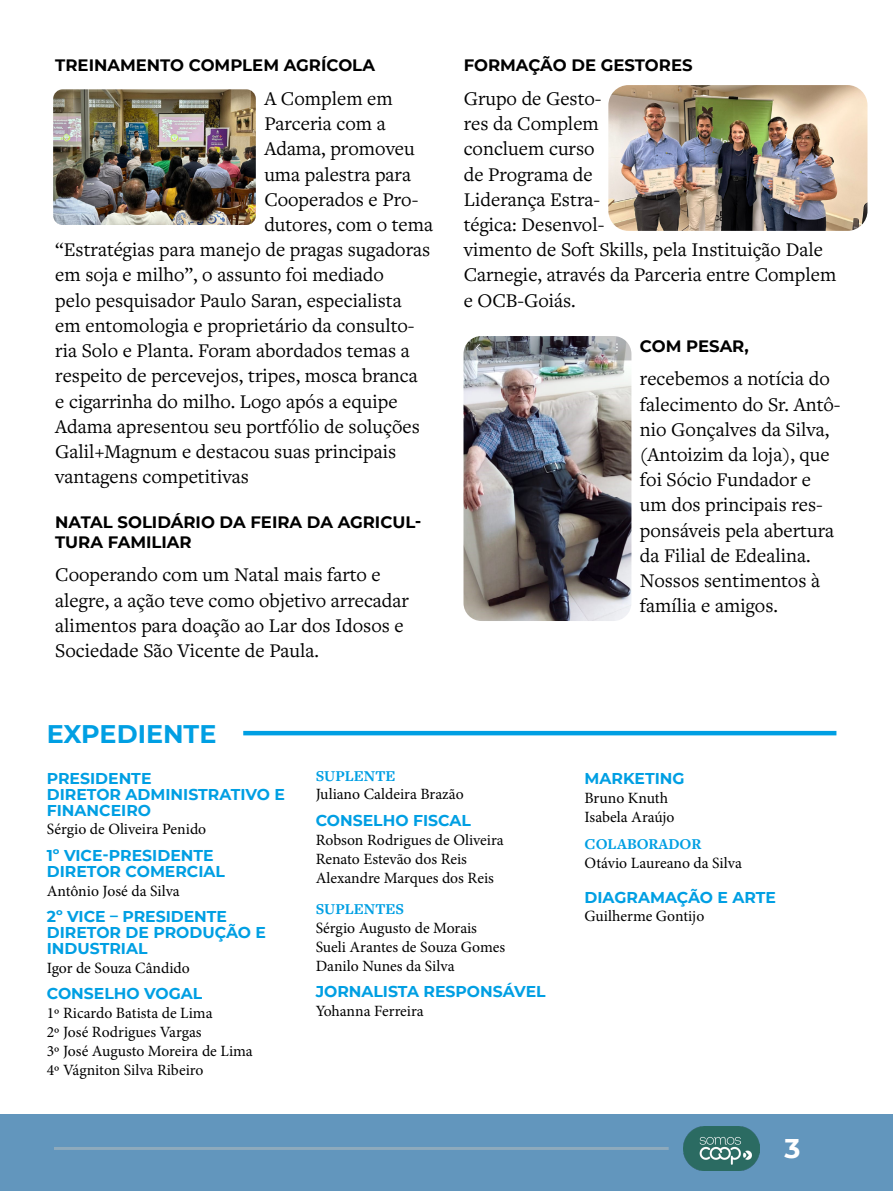
<style>
.page{position:relative;width:893px;height:1191px;background:#fff}
.page>*{position:absolute;margin:0;border:0;box-sizing:border-box;transform-origin:0 0}
.t1{font:700 27px "Montserrat";color:#fff}
.t2{font:700 25.5px "Montserrat";color:#009fe3}
.t3{font:20.1px/25.2px "Freight Text Pro";color:#000}
.t4{font:700 16.5px/19.5px "Montserrat";color:#000}
.t5{font:15.6px/18.8px "Minion Pro";color:#000}
.t6{font:700 15.6px/15.6px "Montserrat";color:#009fe3}
.t7{font:700 15.6px "Freight Text Pro";color:#009fe3}
</style>
<div class="page">
<div style="left:0;top:1114px;width:893px;height:77px;background:#6296bd"></div>
<hr style="left:54px;top:1147px;width:615px;height:3px;background:#8eaabc">
<img style="left:684px;top:1126px;width:76px;height:44px">
<hr style="left:243px;top:731px;width:593px;height:4px;background:#009fe3">
<img style="left:53px;top:89px;width:203px;height:136px">
<img style="left:608px;top:85px;width:259px;height:146px">
<img style="left:463px;top:336px;width:168px;height:285px">
<p class="t4" style="left:55px;top:55px;width:321px">TREINAMENTO COMPLEM AGRÍCOLA</p>
<p class="t3" style="left:264px;top:85px;width:130px">A Complem em</p>
<p class="t3" style="left:264px;top:110px;width:123px">Parceria com a</p>
<p class="t3" style="left:264px;top:136px;width:152px">Adama, promoveu</p>
<p class="t3" style="left:264px;top:161px;width:148px">uma palestra para</p>
<p class="t3" style="left:264px;top:186px;width:155px">Cooperados e Pro-</p>
<p class="t3" style="left:264px;top:211px;width:170px">dutores, com o tema</p>
<p class="t3" style="left:55px;top:236px;width:376px">“Estratégias para manejo de pragas sugadoras</p>
<p class="t3" style="left:55px;top:262px;width:330px">em soja e milho”, o assunto foi mediado</p>
<p class="t3" style="left:55px;top:287px;width:348px">pelo pesquisador Paulo Saran, especialista</p>
<p class="t3" style="left:55px;top:312px;width:361px">em entomologia e proprietário da consulto-</p>
<p class="t3" style="left:55px;top:337px;width:356px">ria Solo e Planta. Foram abordados temas a</p>
<p class="t3" style="left:55px;top:362px;width:364px">respeito de percevejos, tripes, mosca branca</p>
<p class="t3" style="left:55px;top:388px;width:344px">e cigarrinha do milho. Logo após a equipe</p>
<p class="t3" style="left:55px;top:413px;width:366px">Adama apresentou seu portfólio de soluções</p>
<p class="t3" style="left:55px;top:438px;width:343px">Galil+Magnum e destacou suas principais</p>
<p class="t3" style="left:55px;top:463px;width:195px">vantagens competitivas</p>
<p class="t4" style="left:55px;top:512px;width:368px">NATAL SOLIDÁRIO DA FEIRA DA AGRICUL-<br>TURA FAMILIAR</p>
<p class="t3" style="left:55px;top:561px;width:355px">Cooperando com um Natal mais farto e alegre, a ação teve como objetivo arrecadar alimentos para doação ao Lar dos Idosos e Sociedade São Vicente de Paula.</p>
<p class="t2" style="left:47px;top:715px;width:171px">EXPEDIENTE</p>
<p class="t4" style="left:464px;top:55px;width:230px">FORMAÇÃO DE GESTORES</p>
<p class="t3" style="left:464px;top:85px;width:374px">Grupo de Gesto-<br>res da Complem<br>concluem curso<br>de Programa de<br>Liderança Estra-<br>tégica: Desenvol-<br>vimento de Soft Skills, pela Instituição Dale<br>Carnegie, através da Parceria entre Complem e OCB-Goiás.</p>
<p class="t4" style="left:640px;top:335px;width:110px">COM PESAR,</p>
<p class="t3" style="left:640px;top:366px;width:202px">recebemos a notícia do falecimento do Sr. Antô&shy;nio Gonçalves da Silva, (Antoizim da loja), que foi Sócio Fundador e um dos principais res&shy;ponsáveis pela abertura da Filial de Edealina.<br>Nossos sentimentos à família e amigos.</p>
<p class="t6" style="left:47px;top:770px;width:240px">PRESIDENTE<br>DIRETOR ADMINISTRATIVO E<br>FINANCEIRO</p>
<p class="t5" style="left:47px;top:820px;width:161px">Sérgio de Oliveira Penido</p>
<p class="t6" style="left:47px;top:847px;width:180px">1º VICE-PRESIDENTE<br>DIRETOR COMERCIAL</p>
<p class="t5" style="left:47px;top:881px;width:135px">Antônio José da Silva</p>
<p class="t6" style="left:47px;top:908px;width:221px">2º VICE – PRESIDENTE<br>DIRETOR DE PRODUÇÃO E<br>INDUSTRIAL</p>
<p class="t5" style="left:47px;top:958px;width:145px">Igor de Souza Cândido</p>
<p class="t6" style="left:47px;top:985px;width:157px">CONSELHO VOGAL</p>
<p class="t5" style="left:47px;top:1004px;width:208px">1º Ricardo Batista de Lima<br>2º José Rodrigues Vargas<br>3º José Augusto Moreira de Lima<br>4º Vágniton Silva Ribeiro</p>
<p class="t7" style="left:316px;top:765px;width:81px">SUPLENTE</p>
<p class="t5" style="left:316px;top:785px;width:150px">Juliano Caldeira Brazão</p>
<p class="t6" style="left:316px;top:812px;width:157px">CONSELHO FISCAL</p>
<p class="t5" style="left:316px;top:830px;width:190px">Robson Rodrigues de Oliveira<br>Renato Estevão dos Reis<br>Alexandre Marques dos Reis</p>
<p class="t7" style="left:316px;top:898px;width:90px">SUPLENTES</p>
<p class="t5" style="left:316px;top:918px;width:191px">Sérgio Augusto de Morais<br>Sueli Arantes de Souza Gomes<br>Danilo Nunes da Silva</p>
<p class="t6" style="left:316px;top:983px;width:231px">JORNALISTA RESPONSÁVEL</p>
<p class="t5" style="left:316px;top:1001px;width:110px">Yohanna Ferreira</p>
<p class="t6" style="left:585px;top:770px;width:102px">MARKETING</p>
<p class="t5" style="left:585px;top:789px;width:92px">Bruno Knuth<br>Isabela Araújo</p>
<p class="t7" style="left:585px;top:834px;width:118px">COLABORADOR</p>
<p class="t5" style="left:585px;top:853px;width:159px">Otávio Laureano da Silva</p>
<p class="t6" style="left:585px;top:888px;width:193px">DIAGRAMAÇÃO E ARTE</p>
<p class="t5" style="left:585px;top:907px;width:121px">Guilherme Gontijo</p>
<h1 class="t1" style="left:784px;top:1128px;width:17px">3</h1>
</div>
